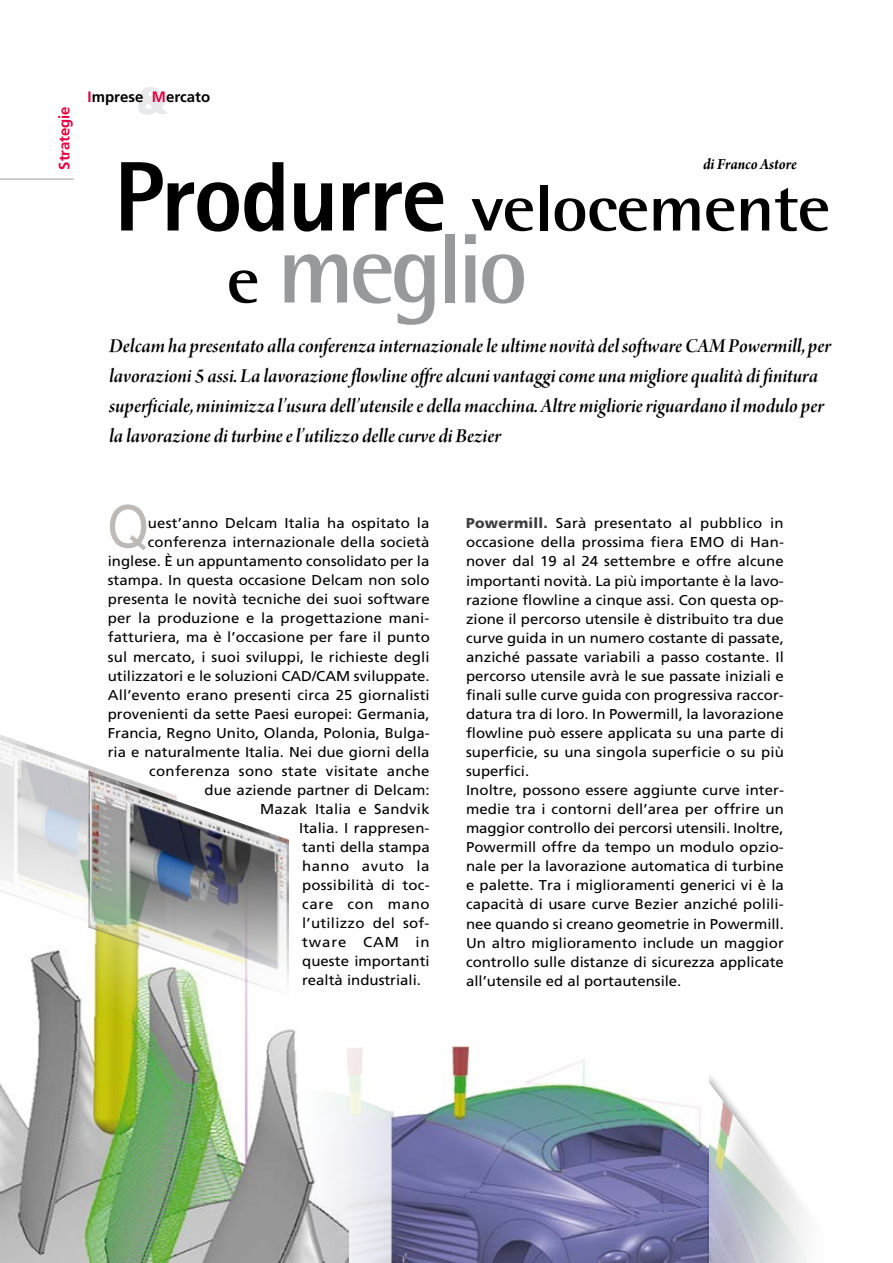
<style>
.page{position:relative;width:893px;height:1263px;background:#fff}
.page>*{position:absolute;margin:0;border:0;box-sizing:border-box;transform-origin:0 0}
.t1{font:700 99px "Agfa Rotis Semisans";letter-spacing:-.05em;color:#98999b}
.t2{font:700 66px "Agfa Rotis Semisans";letter-spacing:-.02em;color:#000;scale:1.1 1}
.t3{font:57.9px "Helvetica LT";color:#bdb9b6;scale:.9 1}
.t4{font:900 37.5px "Helvetica LT";color:#e8e9ea}
.t5{font:21px/30px "Arno Pro Smbd Italic Display";color:#000}
.t6{font:16.5px "Arno Pro Bold Italic Subhead";color:#000;scale:.93 1}
.t7{font:700 15px "Frutiger CE";color:#000}
.t8{font:700 15px "Frutiger CE";letter-spacing:-.01em;color:#e30040}
.t9{font:14.25px/19px "Frutiger CE";color:#000;scale:1.05 1}
.t10{font:14.25px "Frutiger CE";letter-spacing:.02em;color:#000;scale:1.05 1}
.t11{font:14.25px "Frutiger CE";letter-spacing:.04em;color:#000;scale:1.05 1}
.t12{font:14.25px "Frutiger CE";letter-spacing:.045em;color:#000;scale:1.05 1}
.t13{font:14.25px "Frutiger CE";letter-spacing:.06em;color:#000;scale:1.05 1}
.s1{color:#e30040}
.s2{font-family:"Agfa Rotis Sans Serif";font-weight:800;font-size:99px}
.s3{font-size:66px;color:#000}
.s4{font-weight:900;color:#3e3e40}
</style>
<div class="page">
<hr style="left:0;top:179px;width:74px;height:1px;background:#9c9d9f">
<img style="left:0;top:952px;width:296px;height:311px">
<img style="left:0;top:735px;width:102px;height:217px">
<img style="left:670px;top:1076px;width:136px;height:187px">
<img style="left:393px;top:1046px;width:316px;height:216px">
<img style="left:226px;top:1048px;width:167px;height:215px">
<img style="left:88px;top:770px;width:201px;height:227px">
<p class="t8" style="left:55px;top:170px;width:65px;rotate:-90deg">Strategie</p>
<h3 class="t4" style="left:137px;top:76px;width:35px">&amp;</h3>
<p class="t7" style="left:88px;top:87px;width:124px"><span class="s1">I</span>mprese <span class="s1">m</span>ercato</p>
<p class="t6" style="left:703px;top:155px;width:102px">di Franco Astore</p>
<h2 class="t2" style="left:114px;top:168px;width:653px"><span class="s2">Produrre</span> velocemente</h2>
<h1 class="t1" style="left:226px;top:208px;width:303px"><span class="s3">e</span> meglio</h1>
<p class="t5" style="left:109px;top:332px;width:723px">Delcam ha presentato alla conferenza internazionale le ultime novità del software CAM Powermill, per lavorazioni 5 assi. La lavorazione flowline offre alcuni vantaggi come una migliore qualità di finitura superficiale, minimizza l’usura dell’utensile e della macchina. Altre migliorie riguardano il modulo per la lavorazione di turbine e l’utilizzo delle curve di Bezier</p>
<h3 class="t3" style="left:108px;top:493px;width:47px">Q</h3>
<p class="t9" style="left:148px;top:514px;width:270px">uest’anno Delcam Italia ha ospitato la</p>
<p class="t9" style="left:148px;top:533px;width:270px">conferenza internazionale della società</p>
<p class="t9" style="left:108px;top:552px;width:308px">inglese. È un appuntamento consolidato per la</p>
<p class="t9" style="left:108px;top:571px;width:308px">stampa. In questa occasione Delcam non solo</p>
<p class="t9" style="left:108px;top:590px;width:308px">presenta le novità tecniche dei suoi software</p>
<p class="t9" style="left:108px;top:609px;width:308px">per la produzione e la progettazione mani-</p>
<p class="t9" style="left:108px;top:628px;width:308px">fatturiera, ma è l’occasione per fare il punto</p>
<p class="t9" style="left:108px;top:647px;width:308px">sul mercato, i suoi sviluppi, le richieste degli</p>
<p class="t9" style="left:108px;top:666px;width:308px">utilizzatori e le soluzioni CAD/CAM sviluppate.</p>
<p class="t9" style="left:108px;top:685px;width:308px">All’evento erano presenti circa 25 giornalisti</p>
<p class="t9" style="left:108px;top:704px;width:308px">provenienti da sette Paesi europei: Germania,</p>
<p class="t9" style="left:108px;top:723px;width:308px">Francia, Regno Unito, Olanda, Polonia, Bulga-</p>
<p class="t9" style="left:108px;top:742px;width:308px">ria e naturalmente Italia. Nei due giorni della</p>
<p class="t10" style="left:149px;top:763px;width:269px">conferenza sono state visitate anche</p>
<p class="t9" style="left:205px;top:780px;width:216px">due aziende partner di Delcam:</p>
<p class="t9" style="left:260px;top:799px;width:163px">Mazak Italia e Sandvik</p>
<p class="t9" style="left:299px;top:818px;width:126px">Italia. I rappresen-</p>
<p class="t9" style="left:302px;top:837px;width:123px">tanti della stampa</p>
<p class="t11" style="left:302px;top:858px;width:123px">hanno avuto la</p>
<p class="t9" style="left:302px;top:876px;width:123px">possibilità di toc-</p>
<p class="t12" style="left:302px;top:896px;width:123px">care con mano</p>
<p class="t10" style="left:302px;top:915px;width:123px">l’utilizzo del sof-</p>
<p class="t13" style="left:302px;top:934px;width:123px">tware CAM in</p>
<p class="t9" style="left:302px;top:952px;width:123px">queste importanti</p>
<p class="t9" style="left:302px;top:971px;width:115px">realtà industriali.</p>
<p class="t9" style="left:466px;top:514px;width:304px"><span class="s4">Powermill.</span> Sarà presentato al pubblico in occasione della prossima fiera EMO di Han&shy;nover dal 19 al 24 settembre e offre alcune importanti novità. La più importante è la lavo&shy;razione flowline a cinque assi. Con questa op&shy;zione il percorso utensile è distribuito tra due curve guida in un numero costante di passate, anziché passate variabili a passo costante. Il percorso utensile avrà le sue passate iniziali e finali sulle curve guida con progressiva raccor&shy;datura tra di loro. In Powermill, la lavorazione flowline può essere applicata su una parte di superficie, su una singola superficie o su più superfici.<br>Inoltre, possono essere aggiunte curve inter&shy;medie tra i contorni dell’area per offrire un maggior controllo dei percorsi utensili. Inoltre, Powermill offre da tempo un modulo opzio&shy;nale per la lavorazione automatica di turbine e palette. Tra i miglioramenti generici vi è la capacità di usare curve Bezier anziché polili&shy;nee quando si creano geometrie in Powermill.<br>Un altro miglioramento include un maggior controllo sulle distanze di sicurezza applicate all’utensile ed al portautensile.</p>
</div>
